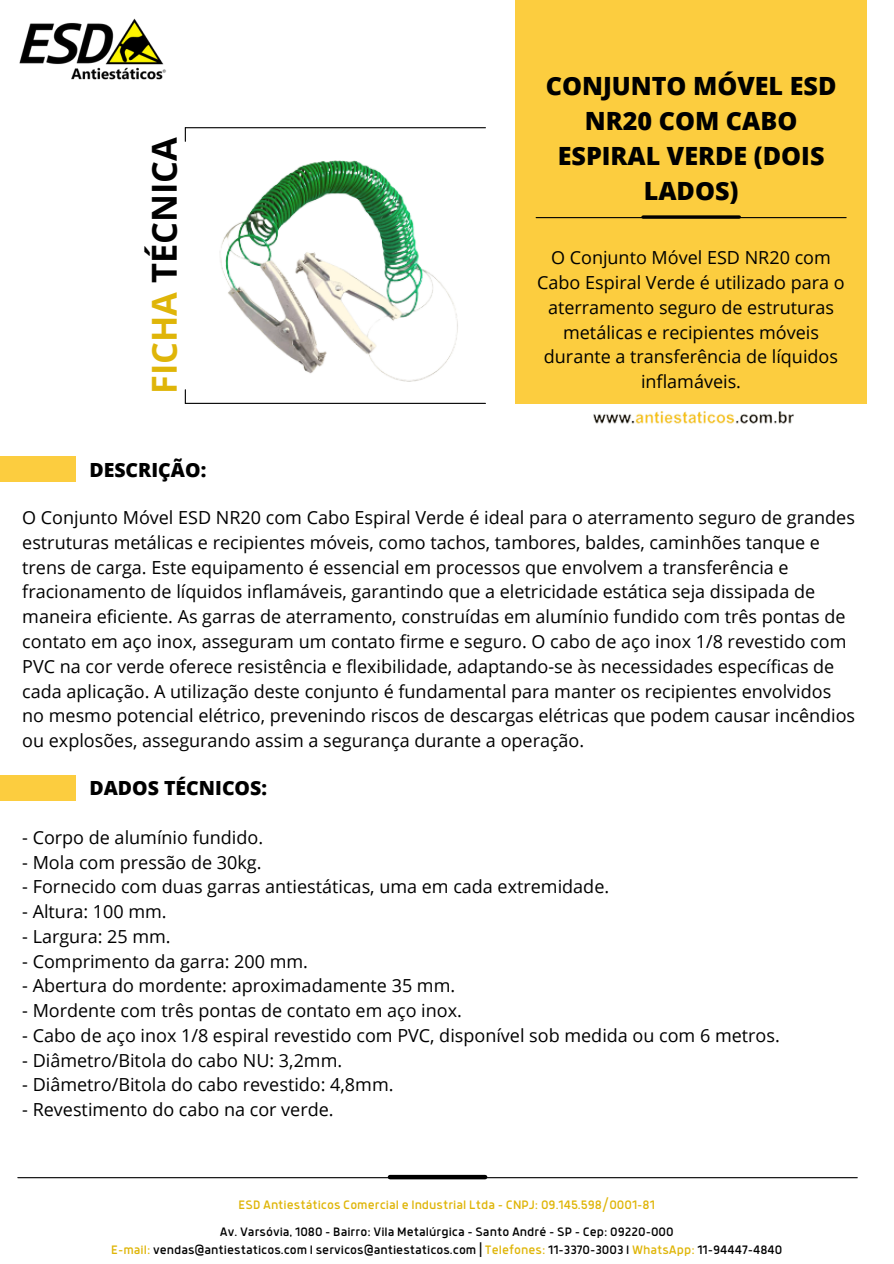
<style>
.page{position:relative;width:894px;height:1264px;background:#fff}
.page>*{position:absolute;margin:0;border:0;box-sizing:border-box;transform-origin:0 0}
.t1{font:700 34.35px "Open Sans";color:#000}
.t2{font:800 25.05px/34.8px "Open Sans";color:#000;text-align:center}
.t3{font:800 19.5px "Open Sans";color:#000}
.t4{font:18px/24.8px "Open Sans";color:#000;text-align:center}
.t5{font:13.5px "Anteb";color:#000}
.t6{font:13.5px "Anteb";color:#dfb508}
.s1{color:#dfb508}
</style>
<div class="page">
<hr style="left:185px;top:127px;width:300px;height:1px;background:#000">
<svg style="left:185px;top:128px;width:1px;height:13px"></svg>
<hr style="left:185px;top:403px;width:300px;height:1px;background:#000">
<svg style="left:185px;top:390px;width:1px;height:13px"></svg>
<img style="left:593px;top:411px;width:201px;height:13px">
<div style="left:515px;top:0;width:351px;height:403px;background:#fccd3f"></div>
<img style="left:19px;top:18px;width:147px;height:62px">
<hr style="left:536px;top:217px;width:309px;height:1px;background:#000">
<svg style="left:642px;top:215px;width:97px;height:4px"></svg>
<div style="left:0;top:456px;width:76px;height:25px;background:#fccd3f"></div>
<div style="left:0;top:775px;width:76px;height:25px;background:#fccd3f"></div>
<hr style="left:18px;top:1177px;width:839px;height:1px;background:#000">
<div style="left:390px;top:1174px;width:95px;height:5px;background:#000"></div>
<img style="left:219px;top:160px;width:239px;height:222px">
<p class="t1" style="left:140px;top:394px;width:259px;rotate:-90deg"><span class="s1">FICHA</span> TÉCNICA</p>
<h4 class="t2" style="left:545px;top:68px;width:292px">CONJUNTO MÓVEL ESD<br>NR20 COM CABO<br>ESPIRAL VERDE (DOIS<br>LADOS)</h4>
<p class="t4" style="left:537px;top:245px;width:309px">O Conjunto Móvel ESD NR20 com<br>Cabo Espiral Verde é utilizado para o aterramento seguro de estruturas metálicas e recipientes móveis durante a transferência de líquidos inflamáveis.</p>
<p class="t3" style="left:89px;top:456px;width:118px">DESCRIÇÃO:</p>
<h3 class="t4" style="left:22px;top:505px;width:834px;text-align:left">O Conjunto Móvel ESD NR20 com Cabo Espiral Verde é ideal para o aterramento seguro de grandes estruturas metálicas e recipientes móveis, como tachos, tambores, baldes, caminhões tanque e trens de carga. Este equipamento é essencial em processos que envolvem a transferência e fracionamento de líquidos inflamáveis, garantindo que a eletricidade estática seja dissipada de maneira eficiente. As garras de aterramento, construídas em alumínio fundido com três pontas de contato em aço inox, asseguram um contato firme e seguro. O cabo de aço inox 1/8 revestido com PVC na cor verde oferece resistência e flexibilidade, adaptando-se às necessidades específicas de cada aplicação. A utilização deste conjunto é fundamental para manter os recipientes envolvidos no mesmo potencial elétrico, prevenindo riscos de descargas elétricas que podem causar incêndios ou explosões, assegurando assim a segurança durante a operação.</h3>
<h4 class="t3" style="left:89px;top:774px;width:179px">DADOS TÉCNICOS:</h4>
<h3 class="t4" style="left:22px;top:824px;width:242px">- Corpo de alumínio fundido.</h3>
<h3 class="t4" style="left:22px;top:849px;width:241px">- Mola com pressão de 30kg.</h3>
<h3 class="t4" style="left:22px;top:874px;width:588px">- Fornecido com duas garras antiestáticas, uma em cada extremidade.</h3>
<h3 class="t4" style="left:22px;top:898px;width:146px">- Altura: 100 mm.</h3>
<h3 class="t4" style="left:22px;top:923px;width:150px">- Largura: 25 mm.</h3>
<h3 class="t4" style="left:22px;top:948px;width:287px">- Comprimento da garra: 200 mm.</h3>
<h3 class="t4" style="left:22px;top:973px;width:434px">- Abertura do mordente: aproximadamente 35 mm.</h3>
<h3 class="t4" style="left:22px;top:997px;width:441px">- Mordente com três pontas de contato em aço inox.</h3>
<h3 class="t4" style="left:22px;top:1022px;width:758px">- Cabo de aço inox 1/8 espiral revestido com PVC, disponível sob medida ou com 6 metros.</h3>
<h3 class="t4" style="left:22px;top:1047px;width:321px">- Diâmetro/Bitola do cabo NU: 3,2mm.</h3>
<h3 class="t4" style="left:22px;top:1072px;width:372px">- Diâmetro/Bitola do cabo revestido: 4,8mm.</h3>
<h3 class="t4" style="left:22px;top:1096px;width:313px">- Revestimento do cabo na cor verde.</h3>
<h4 class="t6" style="left:238px;top:1198px;width:418px">ESD Antiestáticos Comercial e Industrial Ltda - CNPJ: 09.145.598/0001-81</h4>
<p class="t5" style="left:220px;top:1226px;width:455px">Av. Varsóvia, 1080 - Bairro: Vila Metalúrgica - Santo André - SP - Cep: 09220-000</p>
<p class="t5" style="left:111px;top:1244px;width:672px"><span class="s1">E-mail:</span> vendas@antiestaticos.com I servicos@antiestaticos.com | <span class="s1">Telefones:</span> 11-3370-3003 I <span class="s1">WhatsApp:</span> 11-94447-4840</p>
</div>
